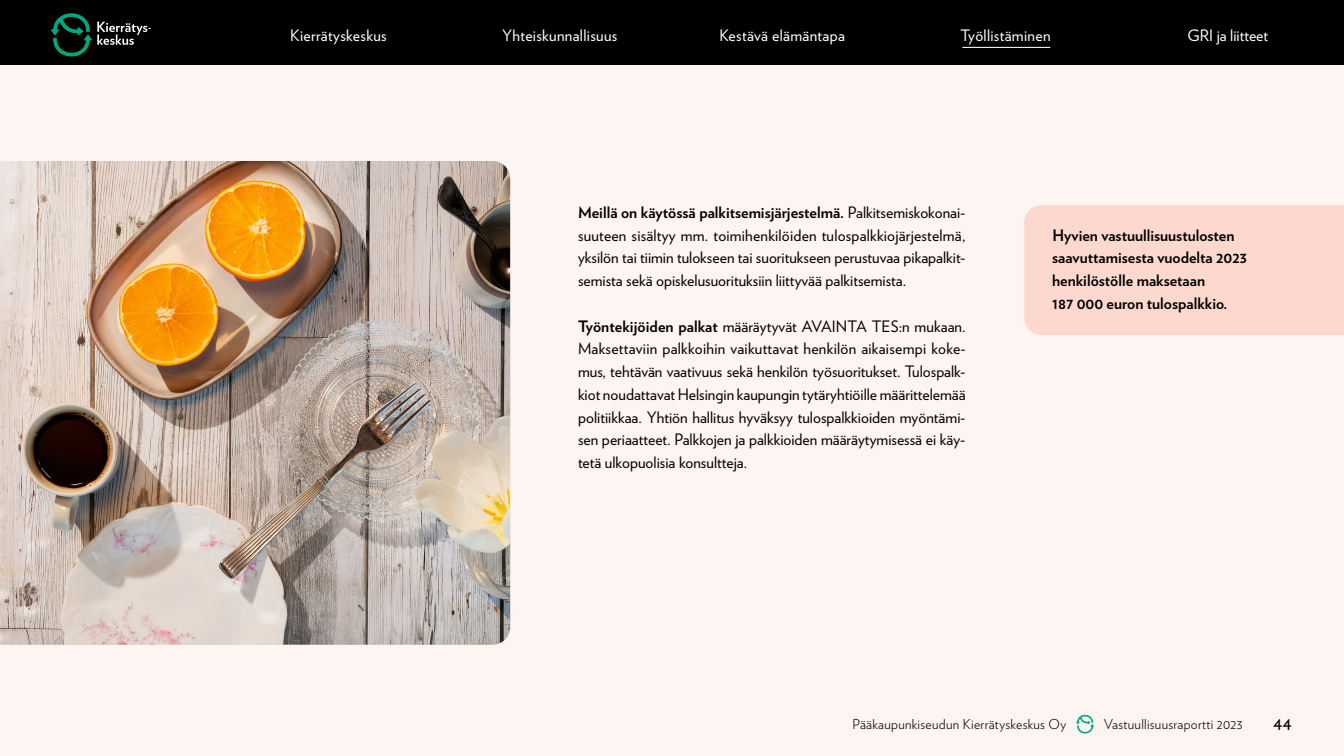
<style>
.page{position:relative;width:1344px;height:756px;background:#fff}
.page>*{position:absolute;margin:0;border:0;box-sizing:border-box;transform-origin:0 0}
.t1{font:18.9px "Verlag";color:#000}
.Leipäteksti_tasapalsta{font:15.75px/22.8px "Verlag";color:#000;text-align:justify}
.Leipäteksti{font:700 15.75px/22.8px "Verlag";color:#000}
.t2{font:15.75px "Verlag";letter-spacing:.02em;color:#fff}
.t3{font:15.75px "Verlag";color:#fff}
.t4{font:300 13.65px "Verlag";letter-spacing:.02em;color:#000}
.s1{font-weight:700}
</style>
<div class="page">
<div style="left:0;top:65px;width:1344px;height:690px;background:#fef4f1"></div>
<svg style="left:1076px;top:714px;width:18px;height:20px"></svg>
<div style="left:0;top:0;width:1344px;height:65px;background:#000"></div>
<svg style="left:50px;top:13px;width:101px;height:44px"></svg>
<img style="left:0;top:161px;width:510px;height:484px">
<hr style="left:962px;top:47px;width:88px;height:1px;background:#fff">
<div style="left:1024px;top:205px;width:320px;height:130px;background:#fcd8cf"></div>
<p class="t2" style="left:290px;top:23px;width:98px">Kierrätyskeskus</p>
<p class="t2" style="left:502px;top:23px;width:117px">Yhteiskunnallisuus</p>
<p class="t2" style="left:719px;top:23px;width:127px">Kestävä elämäntapa</p>
<p class="t2" style="left:961px;top:23px;width:91px">Työllistäminen</p>
<p class="t3" style="left:1188px;top:23px;width:82px">GRI ja liitteet</p>
<p class="Leipäteksti_tasapalsta" style="left:578px;top:200px;width:389px"><span class="s1">Meillä on käytössä palkitsemisjärjestelmä.</span> Palkitsemiskokonai&shy;suuteen sisältyy mm. toimihenkilöiden tulospalkkiojärjestelmä, yksilön tai tiimin tulokseen tai suoritukseen perustuvaa pikapalkit&shy;semista sekä opiskelusuorituksiin liittyvää palkitsemista.</p>
<p class="Leipäteksti_tasapalsta" style="left:578px;top:314px;width:389px"><span class="s1">Työntekijöiden palkat</span> määräytyvät AVAINTA TES:n mukaan.<br>Maksettaviin palkkoihin vaikuttavat henkilön aikaisempi koke&shy;mus, tehtävän vaativuus sekä henkilön työsuoritukset. Tulospalk&shy;kiot noudattavat Helsingin kaupungin tytäryhtiöille määrittelemää politiikkaa. Yhtiön hallitus hyväksyy tulospalkkioiden myöntämi&shy;sen periaatteet. Palkkojen ja palkkioiden määräytymisessä ei käy&shy;tetä ulkopuolisia konsultteja.</p>
<p class="Leipäteksti" style="left:1052px;top:223px;width:196px">Hyvien vastuullisuustulosten saavuttamisesta vuodelta 2023 henkilöstölle maksetaan<br>187 000 euron tulospalkkio.</p>
<p class="t4" style="left:853px;top:714px;width:215px">Pääkaupunkiseudun Kierrätyskeskus Oy</p>
<p class="t4" style="left:1104px;top:714px;width:140px">Vastuullisuusraportti 2023</p>
<p class="t1" style="left:1273px;top:709px;width:20px">44</p>
</div>
